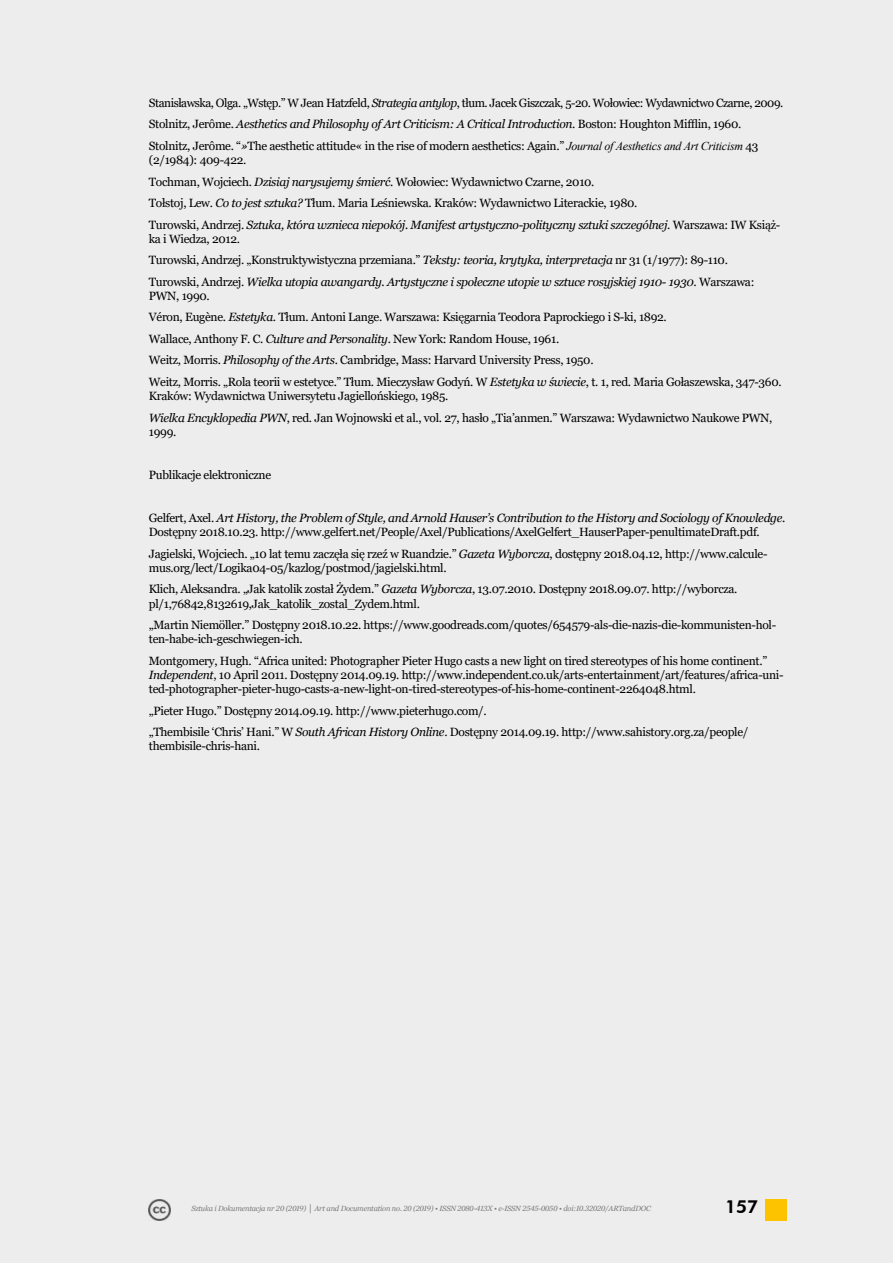
<style>
.page{position:relative;width:893px;height:1263px;background:#ededed}
.page>*{position:absolute;margin:0;border:0;box-sizing:border-box;transform-origin:0 0}
.t1{font:800 18px "Futura BT";color:#000}
.t2{font:12px/21.5px "Georgia";letter-spacing:-.025em;color:#000}
.t3{font:italic 7.5px "Georgia";letter-spacing:-.025em;color:#7c7b7b}
.s1{font-style:italic}
.s2{font-family:"Times New Roman";font-style:italic}
</style>
<div class="page">
<img style="left:149px;top:1199px;width:21px;height:21px">
<div style="left:765px;top:1199px;width:22px;height:21px;background:#fdc300"></div>
<p class="t2" style="left:149px;top:92px;width:636px">Stanisławska, Olga. „Wstęp.” W Jean Hatzfeld, <span class="s1">Strategia antylop</span>, tłum. Jacek Giszczak, 5-20. Wołowiec: Wydawnictwo Czarne, 2009.<br>Stolnitz, Jerôme. <span class="s1">Aesthetics and Philosophy of Art Criticism: A Critical Introduction</span>. Boston: Houghton Mifflin, 1960.<br>Stolnitz, Jerôme. “<span class="s1">»</span>The aesthetic attitude« in the rise of modern aesthetics: Again.” <span class="s2">Journal of Aesthetics and Art Criticism</span> 43</p>
<p class="t2" style="left:149px;top:149px;width:633px">(2/1984): 409-422.<br>Tochman, Wojciech. <span class="s1">Dzisiaj narysujemy śmierć</span>. Wołowiec: Wydawnictwo Czarne, 2010.<br>Tołstoj, Lew. <span class="s1">Co to jest sztuka?</span> Tłum. Maria Leśniewska. Kraków: Wydawnictwo Literackie, 1980.<br>Turowski, Andrzej. <span class="s1">Sztuka, która wznieca niepokój. Manifest artystyczno-polityczny sztuki szczególnej</span>. Warszawa: IW Książ-</p>
<p class="t2" style="left:149px;top:228px;width:607px">ka i Wiedza, 2012.<br>Turowski, Andrzej. „Konstruktywistyczna przemiana.” <span class="s1">Teksty: teoria, krytyka, interpretacja</span> nr 31 (1/1977): 89-110.<br>Turowski, Andrzej. <span class="s1">Wielka utopia awangardy. Artystyczne i społeczne utopie w sztuce rosyjskiej 1910- 1930</span>. Warszawa:</p>
<p class="t2" style="left:149px;top:285px;width:634px">PWN, 1990.<br>Véron, Eugène. <span class="s1">Estetyka</span>. Tłum. Antoni Lange. Warszawa: Księgarnia Teodora Paprockiego i S-ki, 1892.<br>Wallace, Anthony F. C. <span class="s1">Culture and Personality</span>. New York: Random House, 1961.<br>Weitz, Morris. <span class="s1">Philosophy of the Arts</span>. Cambridge, Mass: Harvard University Press, 1950.<br>Weitz, Morris. „Rola teorii w estetyce.” Tłum. Mieczysław Godyń. W <span class="s1">Estetyka w świecie</span>, t. 1, red. Maria Gołaszewska, 347-360.</p>
<p class="t2" style="left:149px;top:386px;width:625px">Kraków: Wydawnictwa Uniwersytetu Jagiellońskiego, 1985.<br><span class="s1">Wielka Encyklopedia PWN</span>, red. Jan Wojnowski et al., vol. 27, hasło „Tia’anmen.” Warszawa: Wydawnictwo Naukowe PWN,</p>
<p class="t2" style="left:149px;top:421px;width:29px">1999.</p>
<p class="t2" style="left:149px;top:464px;width:124px">Publikacje elektroniczne</p>
<p class="t2" style="left:149px;top:511px;width:638px;line-height:14.2px">Gelfert, Axel. <span class="s1">Art History, the Problem of Style, and Arnold Hauser’s Contribution to the History and Sociology of Knowledge</span>.<br>Dostępny 2018.10.23. http://www.gelfert.net/People/Axel/Publications/AxelGelfert_HauserPaper-penultimateDraft.pdf.</p>
<p class="t2" style="left:149px;top:546px;width:620px;line-height:14.2px">Jagielski, Wojciech. „10 lat temu zaczęła się rzeź w Ruandzie.” <span class="s1">Gazeta Wyborcza</span>, dostępny 2018.04.12, http://www.calcule&shy;mus.org/lect/Logika04-05/kazlog/postmod/jagielski.html.</p>
<p class="t2" style="left:149px;top:582px;width:590px;line-height:14.2px">Klich, Aleksandra. „Jak katolik został Żydem.” <span class="s1">Gazeta Wyborcza</span>, 13.07.2010. Dostępny 2018.09.07. http://wyborcza. pl/1,76842,8132619,Jak_katolik_zostal_Zydem.html.</p>
<p class="t2" style="left:149px;top:618px;width:629px;line-height:14.2px">„Martin Niemöller.” Dostępny 2018.10.22. https://www.goodreads.com/quotes/654579-als-die-nazis-die-kommunisten-hol&shy;ten-habe-ich-geschwiegen-ich.</p>
<p class="t2" style="left:149px;top:654px;width:636px;line-height:14.2px">Montgomery, Hugh. “Africa united: Photographer Pieter Hugo casts a new light on tired stereotypes of his home continent.”<br><span class="s1">Independent</span>, 10 April 2011. Dostępny 2014.09.19. http://www.independent.co.uk/arts-entertainment/art/features/africa-uni&shy;ted-photographer-pieter-hugo-casts-a-new-light-on-tired-stereotypes-of-his-home-continent-2264048.html.</p>
<p class="t2" style="left:149px;top:700px;width:601px">„Pieter Hugo.” Dostępny 2014.09.19. http://www.pieterhugo.com/.<br>„Thembisile ‘Chris’ Hani.” W <span class="s1">South African History Online</span>. Dostępny 2014.09.19. http://www.sahistory.org.za/people/</p>
<p class="t2" style="left:149px;top:736px;width:113px">thembisile-chris-hani.</p>
<p class="t3" style="left:191px;top:1203px;width:461px">Sztuka i Dokumentacja nr 20 (2019) │ Art and Documentation no. 20 (2019) • ISSN 2080-413X • e-ISSN 2545-0050 • doi:10.32020/ARTandDOC</p>
<h1 class="t1" style="left:725px;top:1195px;width:35px">157</h1>
</div>
